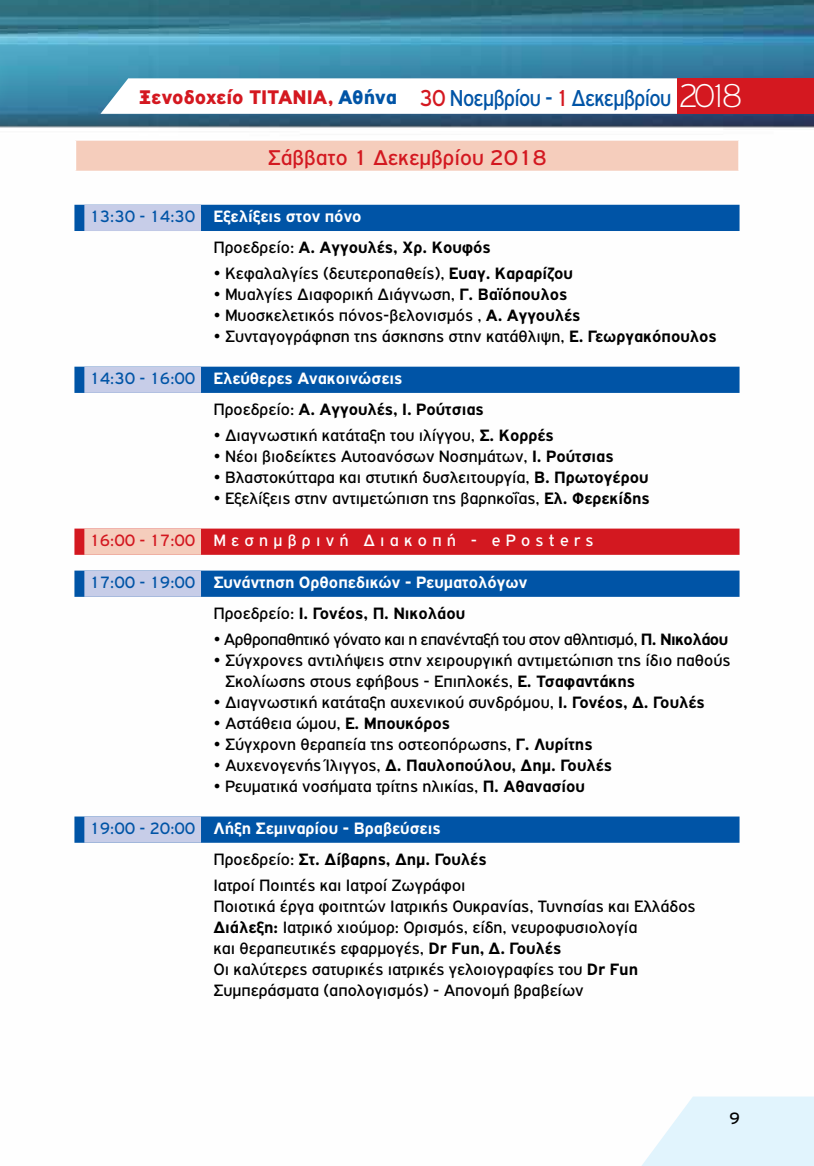
<style>
.page{position:relative;width:814px;height:1166px;background:#fff}
.page>*{position:absolute;margin:0;border:0;box-sizing:border-box;transform-origin:0 0}
.t1{font:24.5px "PF Highway Gothic";letter-spacing:-.025em;color:#0054a6;scale:.88 1}
.t2{font:22.75px "PF Highway Gothic";color:#d31820}
.t3{font:17.5px/21px "PF Highway Gothic";color:#000}
.t4{font:700 17.5px/31px "PF Highway Gothic";color:#fff}
.t5{font:700 17.5px/31px "PF Highway Gothic";color:#000}
.t6{font:17.5px "PF Highway Gothic";letter-spacing:-.03em;color:#000}
.t7{font:17.5px "PF Highway Gothic";letter-spacing:.3em;color:#fff}
.s1{font-weight:900;font-size:21px;color:#d41820}
.s2{font-weight:900;font-size:21px}
.s3{color:#d41820}
.s4{font-weight:100;font-size:35px;color:#fff}
.s5{font-weight:400;color:#0054a6}
.s6{color:#fff}
.s7{font-weight:400}
.s8{font-weight:700}
.s9{font-weight:400;color:#000}
.s10{color:#000}
.s11{color:#d31820}
</style>
<div class="page">
<img style="left:37px;top:0;width:777px;height:843px">
<svg style="left:0;top:0;width:37px;height:128px;background:#418ca6"></svg>
<svg style="left:100px;top:78px;width:577px;height:36px"></svg>
<div style="left:677px;top:78px;width:137px;height:36px;background:#d41820"></div>
<svg style="left:642px;top:1096px;width:172px;height:70px"></svg>
<div style="left:74px;top:205px;width:665px;height:26px;background:#0054a6"></div>
<div style="left:84px;top:205px;width:117px;height:26px;background:#c7cde8"></div>
<div style="left:74px;top:367px;width:665px;height:26px;background:#0054a6"></div>
<div style="left:84px;top:367px;width:117px;height:26px;background:#c7cde8"></div>
<div style="left:74px;top:528px;width:665px;height:27px;background:#d31820"></div>
<div style="left:84px;top:528px;width:117px;height:27px;background:#f5cdbc"></div>
<div style="left:74px;top:570px;width:665px;height:27px;background:#0054a6"></div>
<div style="left:84px;top:570px;width:117px;height:27px;background:#c7cde8"></div>
<div style="left:74px;top:816px;width:665px;height:27px;background:#0054a6"></div>
<div style="left:84px;top:816px;width:117px;height:27px;background:#c7cde8"></div>
<div style="left:75px;top:140px;width:664px;height:32px;background:#f5cdbc"></div>
<hr style="left:74px;top:139px;width:666px;height:2px;background:#fff">
<hr style="left:74px;top:141px;width:2px;height:30px;background:#fff">
<hr style="left:738px;top:141px;width:2px;height:30px;background:#fff">
<hr style="left:74px;top:171px;width:666px;height:1px;background:#fff">
<h1 class="t1" style="left:139px;top:85px;width:686px"><span class="s1">Ξενοδοχείο ΤΙΤΑΝΙΑ,</span> <span class="s2">Aθήνα</span> <span class="s3">30</span> Νοεµβρίου -<span class="s3">1</span>∆εκεµβρίου <span class="s4">2018</span></h1>
<h2 class="t2" style="left:268px;top:145px;width:280px">Σάββατο 1 Δεκεμβρίου 2018</h2>
<p class="t5" style="left:213px;top:201px;width:279px;text-indent:-124px"><span class="s5">13:30 - 14:30</span> <span class="s6">Εξελίξεις στον πόνο<br></span><span class="s7">Προεδρείο:</span> Α. Αγγουλές, Χρ. Κουφός</p>
<p class="t3" style="left:213px;top:263px;width:361px">• Κεφαλαλγίες (δευτεροπαθείς), <span class="s8">Ευαγ. Καραρίζου</span></p>
<p class="t3" style="left:213px;top:284px;width:355px">• Μυαλγίες ∆ιαφορική ∆ιάγνωση, <span class="s8">Γ. Βαϊόπουλος</span></p>
<p class="t3" style="left:213px;top:305px;width:368px">• Μυοσκελετικός πόνος-βελονισμός , <span class="s8">Α. Αγγουλές</span></p>
<p class="t3" style="left:213px;top:326px;width:505px">• Συνταγογράφηση της άσκησης στην κατάθλιψη, <span class="s8">Ε. Γεωργακόπουλος</span></p>
<p class="t4" style="left:213px;top:363px;width:272px;text-indent:-124px"><span class="s5">14:30 - 16:00</span> Ελεύθερες Ανακοινώσεις<br><span class="s9">Προεδρείο:</span> <span class="s10">Α. Αγγουλές, Ι. Ρούτσιας</span></p>
<p class="t3" style="left:213px;top:425px;width:342px">• Διαγνωστική κατάταξη του ιλίγγου, <span class="s8">Σ. Κορρές</span></p>
<p class="t3" style="left:213px;top:446px;width:402px">• Νέοι βιοδείκτες Αυτοανόσων Νοσημάτων, <span class="s8">Ι. Ρούτσιας</span></p>
<p class="t3" style="left:213px;top:467px;width:436px">• Βλαστοκύτταρα και στυτική δυσλειτουργία, <span class="s8">Β. Πρωτογέρου</span></p>
<p class="t3" style="left:213px;top:488px;width:438px">• Εξελίξεις στην αντιμετώπιση της βαρηκοΐας, <span class="s8">Ελ. Φερεκίδης</span></p>
<p class="t7" style="left:89px;top:531px;width:505px"><span class="s11">16:00 - 17:00</span> Μεσηµβρινή∆ ιακοπή - ePosters</p>
<p class="t4" style="left:213px;top:567px;width:315px;text-indent:-124px"><span class="s5">17:00 - 19:00</span> Συνάντηση Ορθοπεδικών - Ρευµατολόγων<br><span class="s9">Προεδρείο:</span> <span class="s10">Ι. Γονέος, Π. Νικολάου</span></p>
<p class="t6" style="left:213px;top:630px;width:516px">• Αρθροπαθητικό γόνατο και η επανένταξή του στον αθλητισμό, <span class="s8">Π. Νικολάου</span></p>
<p class="t3" style="left:225px;top:649px;width:507px;text-indent:-12px">• Σύγχρονες αντιλήψεις στην χειρουργική αντιμετώπιση της ίδιο παθούς<br>Σκολίωσης στους εφήβους - Επιπλοκές, <span class="s8">Ε. Τσαφαντάκης</span></p>
<p class="t3" style="left:213px;top:691px;width:493px">• ∆ιαγνωστική κατάταξη αυχενικού συνδρόµου, <span class="s8">Ι. Γονέος, ∆. Γουλές</span></p>
<p class="t3" style="left:213px;top:712px;width:238px">• Αστάθεια ώμου, <span class="s8">Ε. Μπουκόρος</span></p>
<p class="t3" style="left:213px;top:733px;width:381px">• Σύγχρονη θεραπεία της οστεοπόρωσης, <span class="s8">Γ. Λυρίτης</span></p>
<p class="t5" style="left:213px;top:749px;width:400px"><span class="s7">• Αυχενογενής Ίλιγγος,</span> Δ. Παυλοπούλου, Δημ. Γουλές</p>
<p class="t3" style="left:213px;top:775px;width:373px">• Ρευματικά νοσήματα τρίτης ηλικίας, <span class="s8">Π. Αθανασίου</span></p>
<p class="t4" style="left:213px;top:812px;width:275px;text-indent:-124px"><span class="s5">19:00 - 20:00</span> Λήξη Σεµιναρίου - Βραβεύσεις<br><span class="s9">Προεδρείο:</span> <span class="s10">Στ. Δίβαρης, ∆ηµ. Γουλές</span></p>
<p class="t3" style="left:213px;top:874px;width:484px">Ιατροί Ποιητές και Ιατροί Ζωγράφοι<br>Ποιοτικά έργα φοιτητών Ιατρικής Ουκρανίας, Τυνησίας και Ελλάδος <span class="s8">∆ιάλεξη:</span> Ιατρικό χιούμορ: Ορισμός, είδη, νευροφυσιολογία<br>και θεραπευτικές εφαρμογές, <span class="s8">Dr Fun, ∆. Γουλές<br></span>Οι καλύτερες σατυρικές ιατρικές γελοιογραφίες του <span class="s8">Dr Fun </span>Συµπεράσµατα (απολογισμός) - Απονοµή βραβείων</p>
<p class="t3" style="left:729px;top:1107px;width:13px">9</p>
</div>
